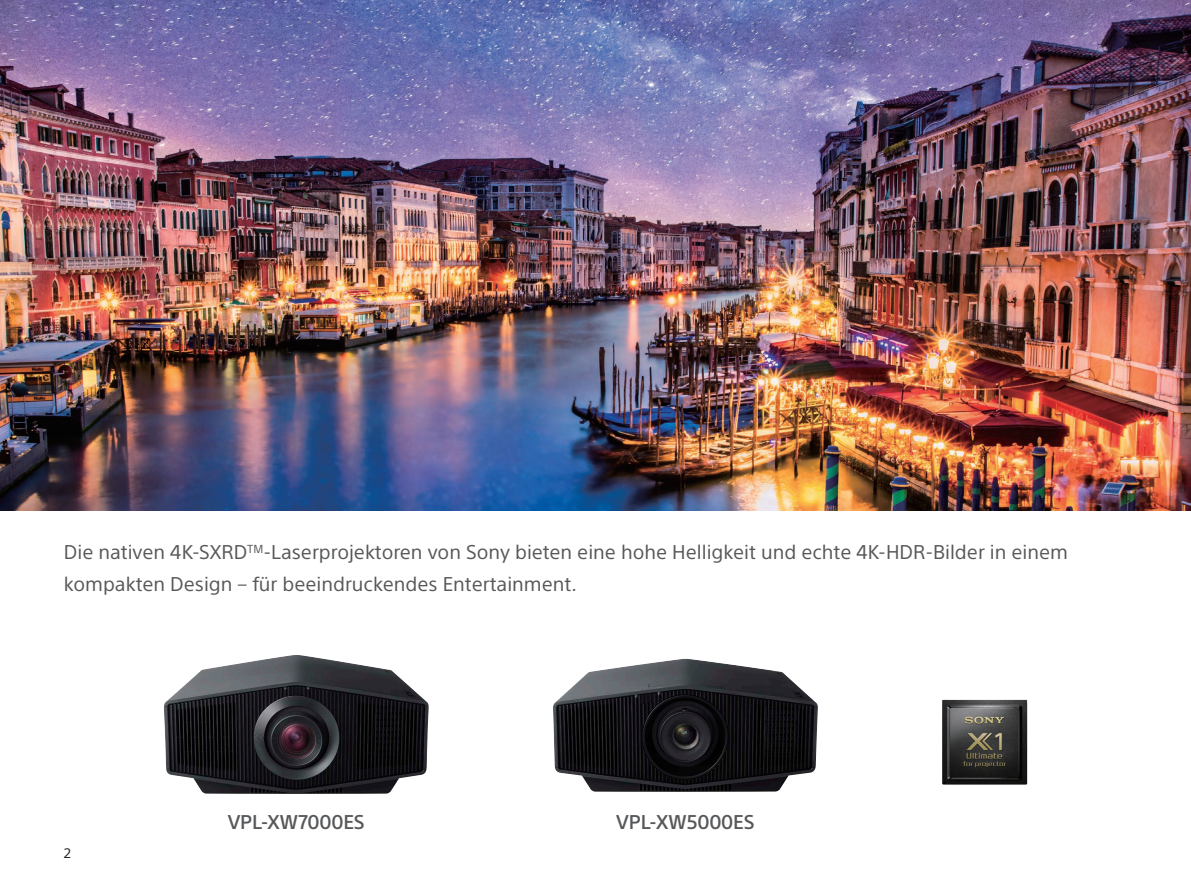
<style>
.page{position:relative;width:1191px;height:893px;background:#fff}
.page>*{position:absolute;margin:0;border:0;box-sizing:border-box;transform-origin:0 0}
.catch_read{font:19.5px/31.5px "SST";color:#57585a}
.product{font:500 19.5px "SST";letter-spacing:-.01em;color:#57585a}
.t1{font:13.5px "SST";color:#231f20}
</style>
<div class="page">
<img style="left:0;top:0;width:1191px;height:510px">
<img style="left:164px;top:655px;width:265px;height:139px">
<img style="left:553px;top:659px;width:265px;height:133px">
<img style="left:942px;top:699px;width:85px;height:86px">
<p class="catch_read" style="left:64px;top:536px;width:1005px">Die nativen 4K-SXRD<sup>TM</sup>-Laserprojektoren von Sony bieten eine hohe Helligkeit und echte 4K-HDR-Bilder in einem kompakten Design – für beeindruckendes Entertainment.</p>
<p class="t1" style="left:64px;top:845px;width:9px">2</p>
<p class="product" style="left:228px;top:811px;width:139px">VPL-XW7000ES</p>
<p class="product" style="left:616px;top:811px;width:140px">VPL-XW5000ES</p>
</div>
